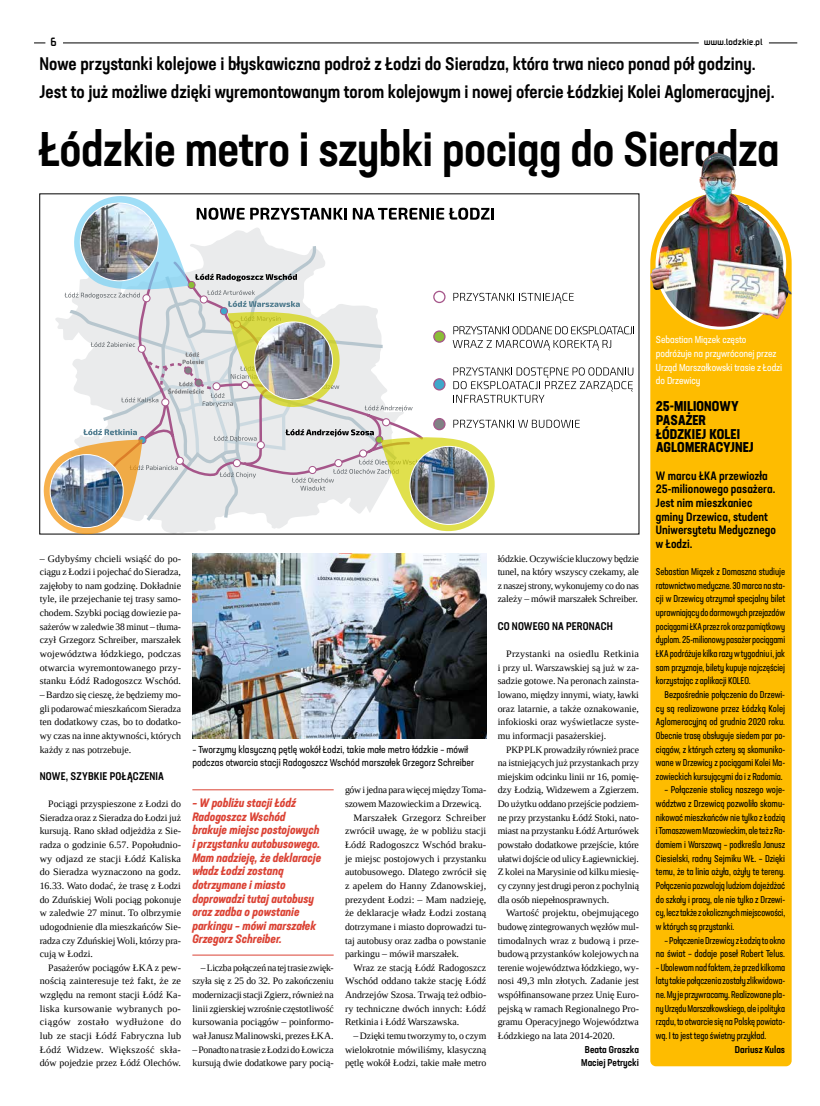
<style>
.page{position:relative;width:820px;height:1106px;background:#fff}
.page>*{position:absolute;margin:0;border:0;box-sizing:border-box;transform-origin:0 0}
.t1{font:500 condensed 48px "Neusa Next Std";letter-spacing:-.01em;color:#000}
.t2{font:500 condensed 18px/27.3px "Neusa Next Std";color:#000}
.t3{font:700 condensed 14px/13.6px "Neusa Next Std";letter-spacing:.01em;color:#000}
.t4{font:italic 700 condensed 12px/13.6px "Neusa Next Std";color:#db4335}
.t5{font:500 condensed 12px/13.6px "Neusa Next Std";color:#000}
.t6{font:12px "lodzer";color:#000}
.t7{font:500 condensed 11px "Neusa Next Std";letter-spacing:.01em;color:#000}
.t8{font:condensed 10px/13.6px "Neusa Next Std";color:#000}
.t9{font:condensed 10px/13.6px "Neusa Next Std";letter-spacing:-.01em;color:#fff}
.t10{font:9.8px/13.6px "Tinos";color:#000;text-align:justify}
.t11{font:9.8px/13.6px "Neusa Next Std Compact";letter-spacing:-.01em;color:#000;text-align:justify}
.t12{font:500 condensed 9.8px/13.6px "Neusa Next Std";color:#000;text-align:center}
.t13{font:9.8px "Tinos";letter-spacing:.02em;color:#000}
.t14{font:9px "lodzer";color:#000}
</style>
<div class="page">
<hr style="left:34px;top:43px;width:763px;height:1px;background:#000">
<hr style="left:698px;top:40px;width:70px;height:4px;background:#fff">
<div style="left:45px;top:39px;width:18px;height:7px;background:#fff"></div>
<hr style="left:192px;top:789px;width:141px;height:1px;background:#db4335">
<hr style="left:192px;top:954px;width:141px;height:1px;background:#db4335">
<img style="left:192px;top:553px;width:294px;height:186px">
<svg style="left:39px;top:193px;width:595px;height:342px"></svg>
<img style="left:80px;top:203px;width:78px;height:78px;border-radius:39px">
<div style="left:80px;top:203px;width:78px;height:78px;border:1px solid #fff;border-radius:50%"></div>
<img style="left:50px;top:454px;width:73px;height:73px;border-radius:36px">
<div style="left:50px;top:454px;width:73px;height:74px;border:1px solid #fff;border-radius:50%"></div>
<img style="left:410px;top:446px;width:78px;height:78px;border-radius:39px">
<div style="left:409px;top:446px;width:79px;height:78px;border:1px solid #fff;border-radius:50%"></div>
<img style="left:254px;top:322px;width:78px;height:78px;border-radius:39px">
<div style="left:254px;top:322px;width:78px;height:78px;border:1px solid #fff;border-radius:50%"></div>
<div style="left:650px;top:320px;width:141px;height:746px;background:#febc00"></div>
<img style="left:650px;top:152px;width:141px;height:168px">
<p class="t6" style="left:51px;top:35px;width:8px">6</p>
<p class="t14" style="left:704px;top:37px;width:60px">www.lodzkie.pl</p>
<h2 class="t2" style="left:40px;top:50px;width:736px">Nowe przystanki kolejowe i błyskawiczna podroż z Łodzi do Sieradza, która trwa nieco ponad pół godziny.<br>Jest to już możliwe dzięki wyremontowanym torom kolejowym i nowej ofercie Łódzkiej Kolei Aglomeracyjnej.</h2>
<h1 class="t1" style="left:40px;top:119px;width:741px">Łódzkie metro i szybki pociąg do Sieradza</h1>
<p class="t10" style="left:40px;top:551px;width:143px">– Gdybyśmy chcieli wsiąść do po&shy;ciągu z Łodzi i pojechać do Sieradza, zajęłoby to nam godzinę. Dokładnie tyle, ile przejechanie tej trasy samo&shy;chodem. Szybki pociąg dowiezie pa&shy;sażerów w zaledwie 38 minut – tłuma&shy;czył Grzegorz Schreiber, marszałek województwa łódzkiego, podczas otwarcia wyremontowanego przy&shy;stanku Łódź Radogoszcz Wschód.</p>
<p class="t10" style="left:40px;top:688px;width:143px">– Bardzo się cieszę, że będziemy mo&shy;gli podarować mieszkańcom Sieradza ten dodatkowy czas, bo to dodatko&shy;wy czas na inne aktywności, których każdy z nas potrzebuje.</p>
<p class="t7" style="left:40px;top:769px;width:126px">NOWE, SZYBKIE POŁĄCZENIA</p>
<p class="t10" style="left:40px;top:797px;width:143px;text-indent:9px">Pociągi przyspieszone z Łodzi do Sieradza oraz z Sieradza do Łodzi już kursują. Rano skład odjeżdża z Sie&shy;radza o godzinie 6.57. Popołudnio&shy;wy odjazd ze stacji Łódź Kaliska do Sieradza wyznaczono na godz.<br>16.33. Wato dodać, że trasę z Łodzi do Zduńskiej Woli pociąg pokonuje w zaledwie 27 minut. To olbrzymie udogodnienie dla mieszkańców Sie&shy;radza czy Zduńskiej Woli, którzy pra&shy;cują w Łodzi.</p>
<p class="t10" style="left:40px;top:960px;width:143px;text-indent:9px">Pasażerów pociągów ŁKA z pew&shy;nością zainteresuje też fakt, że ze względu na remont stacji Łódź Ka&shy;liska kursowanie wybranych po&shy;ciągów zostało wydłużone do lub ze stacji Łódź Fabryczna lub Łódź Widzew. Większość skła&shy;dów pojedzie przez Łódź Olechów.</p>
<p class="t8" style="left:192px;top:742px;width:283px">– Tworzymy klasyczną pętlę wokół Łodzi, takie małe metro łódzkie – mówił podczas otwarcia stacji Radogoszcz Wschód marszałek Grzegorz Schreiber</p>
<p class="t4" style="left:192px;top:796px;width:130px">– W pobliżu stacji Łódź<br>Radogoszcz Wschód brakuje miejsc postojowych i przystanku autobusowego.<br>Mam nadzieję, że deklaracje władz Łodzi zostaną dotrzymane i miasto doprowadzi tutaj autobusy oraz zadba o powstanie parkingu – mówi marszałek<br>Grzegorz Schreiber.</p>
<p class="t10" style="left:192px;top:960px;width:143px;text-indent:9px">– Liczba połączeń na tej trasie zwięk&shy;szyła się z 25 do 32. Po zakończeniu modernizacji stacji Zgierz, również na linii zgierskiej wzrośnie częstotliwość kursowania pociągów – poinformo&shy;wał Janusz Malinowski, prezes ŁKA.</p>
<p class="t10" style="left:192px;top:1042px;width:143px">– Ponadto na trasie z Łodzi do Łowicza kursują dwie dodatkowe pary pocią-</p>
<p class="t10" style="left:345px;top:783px;width:143px">gów i jedna para więcej między Toma-</p>
<p class="t10" style="left:345px;top:797px;width:138px">szowem Mazowieckim a Drzewicą.</p>
<p class="t13" style="left:353px;top:811px;width:134px">Marszałek Grzegorz Schreiber</p>
<p class="t10" style="left:345px;top:824px;width:143px">zwrócił uwagę, że w pobliżu stacji</p>
<p class="t10" style="left:345px;top:838px;width:143px">Łódź Radogoszcz Wschód braku-</p>
<p class="t10" style="left:345px;top:851px;width:143px">je miejsc postojowych i przystanku</p>
<p class="t10" style="left:345px;top:865px;width:143px">autobusowego. Dlatego zwrócił się</p>
<p class="t10" style="left:345px;top:878px;width:143px">z apelem do Hanny Zdanowskiej,</p>
<p class="t10" style="left:345px;top:892px;width:143px">prezydent Łodzi: – Mam nadzieję,</p>
<p class="t10" style="left:345px;top:906px;width:143px">że deklaracje władz Łodzi zostaną</p>
<p class="t10" style="left:345px;top:919px;width:143px">dotrzymane i miasto doprowadzi tu-</p>
<p class="t10" style="left:345px;top:933px;width:143px">taj autobusy oraz zadba o powstanie</p>
<p class="t10" style="left:345px;top:947px;width:115px">parkingu – mówił marszałek.</p>
<p class="t10" style="left:353px;top:960px;width:134px">Wraz ze stacją Łódź Radogoszcz</p>
<p class="t10" style="left:345px;top:974px;width:143px">Wschód oddano także stację Łódź</p>
<p class="t10" style="left:345px;top:988px;width:143px">Andrzejów Szosa. Trwają też odbio-</p>
<p class="t10" style="left:345px;top:1001px;width:143px">ry techniczne dwóch innych: Łódź</p>
<p class="t10" style="left:345px;top:1015px;width:116px">Retkinia i Łódź Warszawska.</p>
<p class="t10" style="left:345px;top:1028px;width:143px;text-indent:9px">– Dzięki temu tworzymy to, o czym wielokrotnie mówiliśmy, klasyczną pętlę wokół Łodzi, takie małe metro</p>
<p class="t10" style="left:497px;top:551px;width:143px">łódzkie. Oczywiście kluczowy będzie tunel, na który wszyscy czekamy, ale z naszej strony, wykonujemy co do nas zależy – mówił marszałek Schreiber.</p>
<p class="t7" style="left:497px;top:619px;width:116px">CO NOWEGO NA PERONACH</p>
<p class="t10" style="left:497px;top:647px;width:143px;text-indent:9px">Przystanki na osiedlu Retkinia i przy ul. Warszawskiej są już w za&shy;sadzie gotowe. Na peronach zainsta&shy;lowano, między innymi, wiaty, ławki oraz latarnie, a także oznakowanie, infokioski oraz wyświetlacze syste&shy;mu informacji pasażerskiej.</p>
<p class="t10" style="left:497px;top:742px;width:143px;text-indent:9px">PKP PLK prowadziły również prace na istniejących już przystankach przy miejskim odcinku linii nr 16, pomię&shy;dzy Łodzią, Widzewem a Zgierzem.<br>Do użytku oddano przejście podziem&shy;ne przy przystanku Łódź Stoki, nato&shy;miast na przystanku Łódź Arturówek powstało dodatkowe przejście, które ułatwi dojście od ulicy Łagiewnickiej.<br>Z kolei na Marysinie od kilku miesię&shy;cy czynny jest drugi peron z pochylnią dla osób niepełnosprawnych.</p>
<p class="t10" style="left:497px;top:906px;width:143px;text-indent:9px">Wartość projektu, obejmującego budowę zintegrowanych węzłów mul&shy;timodalnych wraz z budową i prze&shy;budową przystanków kolejowych na terenie województwa łódzkiego, wy&shy;nosi 49,3 mln złotych. Zadanie jest współfinansowane przez Unię Euro&shy;pejską w ramach Regionalnego Pro&shy;gramu Operacyjnego Województwa Łódzkiego na lata 2014-2020.</p>
<p class="t12" style="left:581px;top:1042px;width:59px">Beata Graszka<br>Maciej Petrycki</p>
<p class="t9" style="left:655px;top:333px;width:128px">Sebastian Miązek często podróżuje na przywróconej przez<br>Urząd Marszałkowski trasie z Łodzi do Drzewicy</p>
<h3 class="t3" style="left:655px;top:399px;width:99px">25-MILIONOWY<br>PASAŻER<br>ŁÓDZKIEJ KOLEI<br>AGLOMERACYJNEJ</h3>
<p class="t5" style="left:655px;top:468px;width:121px">W marcu ŁKA przewiozła<br>25-milionowego pasażera.<br>Jest nim mieszkaniec gminy Drzewica, student<br>Uniwersytetu Medycznego w Łodzi.</p>
<p class="t11" style="left:655px;top:565px;width:131px">Sebastian Miązek z Domaszna studiuje ratownictwo medyczne. 30 marca na sta&shy;cji w Drzewicy otrzymał specjalny bilet uprawniający do darmowych przejazdów pociągami ŁKA przez rok oraz pamiątkowy dyplom. 25-milionowy pasażer pociągami ŁKA podróżuje kilka razy w tygodniu i, jak sam przyznaje, bilety kupuje najczęściej korzystając z aplikacji KOLEO.</p>
<p class="t11" style="left:655px;top:687px;width:131px;text-indent:9px">Bezpośrednie połączenia do Drzewi&shy;cy są realizowane przez Łódzką Kolej Aglomeracyjną od grudnia 2020 roku.<br>Obecnie trasę obsługuje siedem par po&shy;ciągów, z których cztery są skomuniko&shy;wane w Drzewicy z pociągami Kolei Ma&shy;zowieckich kursującymi do i z Radomia.</p>
<p class="t11" style="left:655px;top:783px;width:131px;text-indent:9px">– Połączenie stolicy naszego woje&shy;wództwa z Drzewicą pozwoliło skomu&shy;nikować mieszkańców nie tylko z Łodzią i Tomaszowem Mazowieckim, ale też z Ra&shy;domiem i Warszawą – podkreśla Janusz Ciesielski, radny Sejmiku WŁ. – Dzięki temu, że ta linia ożyła, ożyły te tereny.<br>Połączenia pozwalają ludziom dojeżdżać do szkoły i pracy, ale nie tylko z Drzewi&shy;cy, lecz także z okolicznych miejscowości, w których są przystanki.</p>
<p class="t11" style="left:655px;top:933px;width:131px;text-align:right">– Połączenie Drzewicy z Łodzią to okno na świat – dodaje poseł Robert Telus.</p>
<p class="t11" style="left:655px;top:960px;width:131px">– Ubolewam nad faktem, że przed kilkoma laty takie połączenia zostały zlikwidowa&shy;ne. My je przywracamy. Realizowane pla&shy;ny Urzędu Marszałkowskiego, ale i polityka rządu, to otwarcie się na Polskę powiato&shy;wą. I to jest tego świetny przykład.</p>
<p class="t12" style="left:734px;top:1042px;width:52px">Dariusz Kulas</p>
</div>
